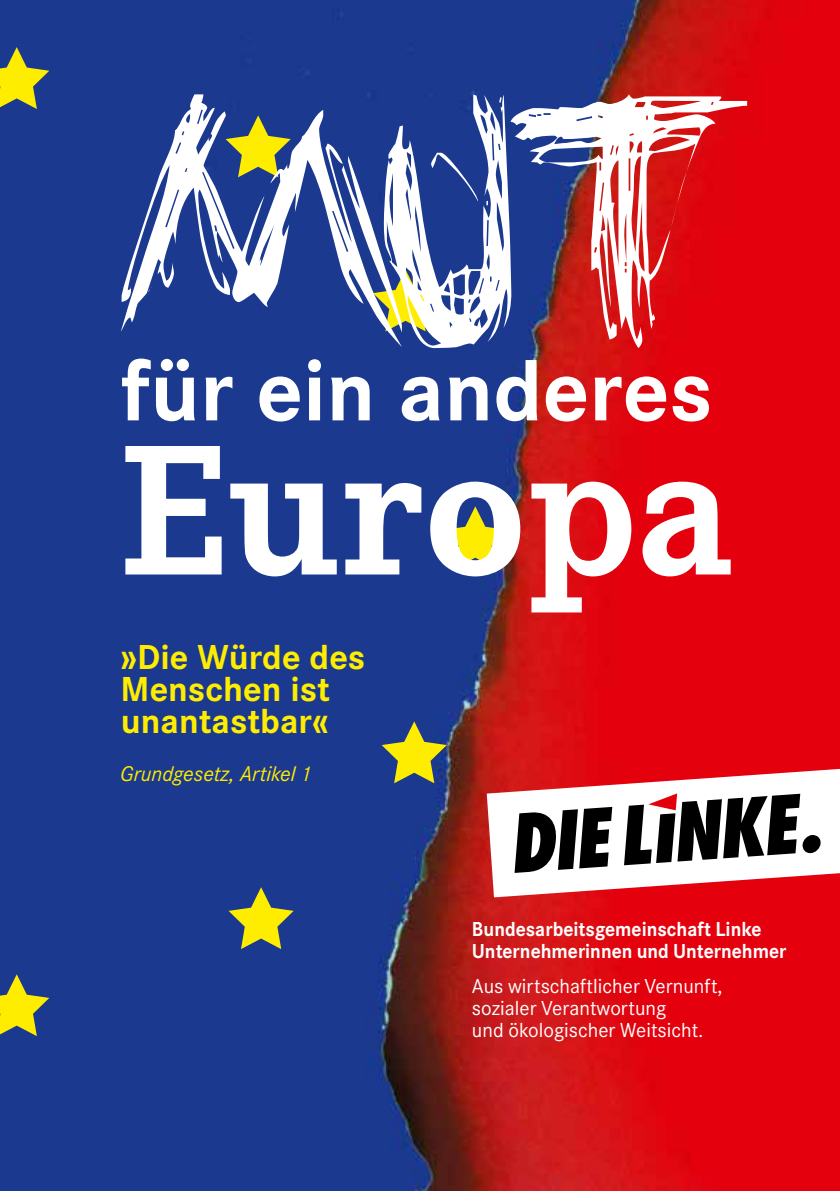
<style>
.page{position:relative;width:840px;height:1191px;background:#fff}
.page>*{position:absolute;margin:0;border:0;box-sizing:border-box;transform-origin:0 0}
.t1{font:253.6px "Crazy Killer";color:#fff}
.t2{font:700 192.6px "Corporate E";color:#fff}
.t3{font:700 89.8px "Corporate S";color:#fff}
.t4{font:700 36px/32px "Corporate S";color:#ffed00}
.t5{font:italic 22px "Corporate S";color:#ffed00}
.t6{font:21px/22px "Corporate S";color:#fff}
.t7{font:700 21px/22px "Corporate S";color:#fff;scale:.93 1}
</style>
<div class="page">
<img style="left:0;top:0;width:839px;height:1191px">
<svg style="left:486px;top:769px;width:353px;height:128px"></svg>
<svg style="left:514px;top:793px;width:306px;height:80px"></svg>
<div style="left:0;top:46px;width:49px;height:63px;background:#1b398f"></div>
<div style="left:0;top:973px;width:49px;height:63px;background:#1b398f"></div>
<svg style="left:442px;top:505px;width:65px;height:63px;background:#1d398a"></svg>
<div style="left:373px;top:268px;width:65px;height:63px;background:#1b398f"></div>
<div style="left:381px;top:720px;width:65px;height:63px;background:#1b398f"></div>
<div style="left:225px;top:114px;width:65px;height:63px;background:#1b398f"></div>
<div style="left:228px;top:886px;width:65px;height:63px;background:#1b398f"></div>
<h1 class="t1" style="left:120px;top:94px;width:612px">Mut</h1>
<h3 class="t3" style="left:120px;top:339px;width:593px">für ein anderes</h3>
<h2 class="t2" style="left:120px;top:402px;width:615px">Europa</h2>
<h3 class="t4" style="left:119px;top:642px;width:247px">»Die Würde des<br>Menschen ist unantastbar«</h3>
<p class="t5" style="left:120px;top:761px;width:193px">Grundgesetz, Artikel 1</p>
<p class="t7" style="left:471px;top:918px;width:339px">Bundesarbeitsgemeinschaft Linke<br>Unternehmerinnen und Unternehmer</p>
<p class="t6" style="left:471px;top:974px;width:252px">Aus wirtschaftlicher Vernunft, sozialer Verantwortung<br>und ökologischer Weitsicht.</p>
</div>
